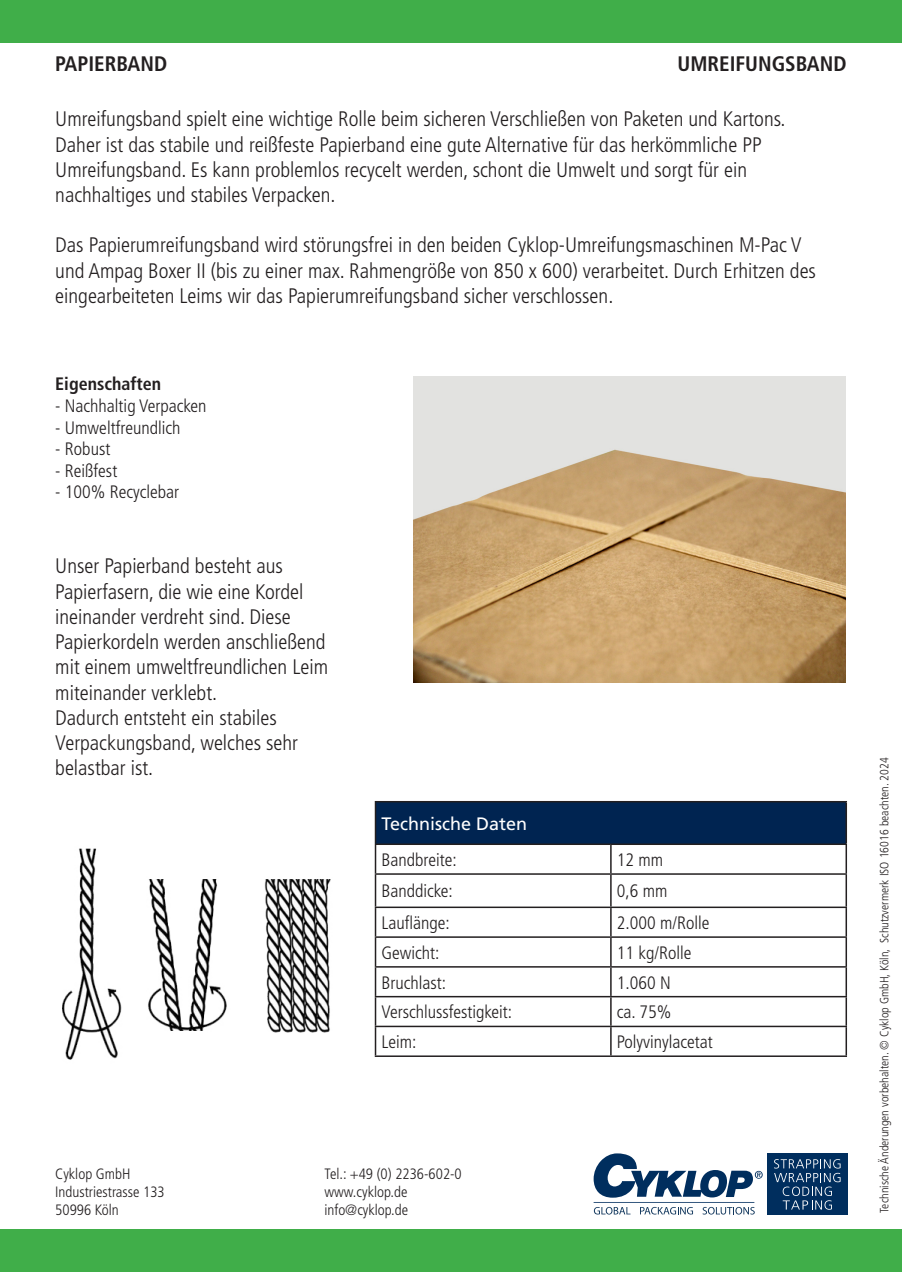
<style>
.page{position:relative;width:902px;height:1272px;background:#fff}
.page>*{position:absolute;margin:0;border:0;box-sizing:border-box;transform-origin:0 0}
.t1{font:300 condensed 21px/25.2px "Frutiger LT Std";color:#231f20}
.t2{font:700 condensed 21px "Frutiger LT Std";color:#231f20}
.t3{font:300 condensed 18px "Frutiger LT Std";color:#231f20}
.t4{font:18px "Frutiger LT Std";color:#fff}
.t5{font:700 condensed 18px "Frutiger LT Std";color:#231f20}
.t6{font:300 condensed 15px "Frutiger LT Std";color:#231f20}
.Copy_Image{font:300 condensed 12px "Frutiger LT Std";color:#231f20}
</style>
<div class="page">
<div style="left:0;top:1229px;width:901px;height:42px;background:#40ae49"></div>
<div style="left:0;top:0;width:901px;height:43px;background:#40ae49"></div>
<div style="left:767px;top:1153px;width:80px;height:61px;background:#002e5e"></div>
<svg style="left:774px;top:1159px;width:66px;height:50px"></svg>
<svg style="left:593px;top:1153px;width:169px;height:61px"></svg>
<div style="left:375px;top:801px;width:471px;height:43px;background:#002451"></div>
<hr style="left:375px;top:801px;width:236px;height:1px;background:#231f20">
<hr style="left:375px;top:802px;width:1px;height:41px;background:#231f20">
<hr style="left:611px;top:801px;width:235px;height:1px;background:#231f20">
<hr style="left:845px;top:802px;width:1px;height:41px;background:#231f20">
<hr style="left:375px;top:843px;width:236px;height:2px;background:#231f20">
<svg style="left:375px;top:845px;width:1px;height:28px"></svg>
<hr style="left:611px;top:843px;width:235px;height:2px;background:#231f20">
<svg style="left:610px;top:845px;width:1px;height:28px"></svg>
<svg style="left:845px;top:845px;width:1px;height:28px"></svg>
<hr style="left:375px;top:873px;width:236px;height:1px;background:#231f20">
<hr style="left:375px;top:874px;width:1px;height:32px;background:#231f20">
<hr style="left:611px;top:873px;width:235px;height:1px;background:#231f20">
<hr style="left:610px;top:874px;width:1px;height:32px;background:#231f20">
<hr style="left:845px;top:874px;width:1px;height:32px;background:#231f20">
<hr style="left:375px;top:906px;width:236px;height:2px;background:#231f20">
<hr style="left:611px;top:906px;width:235px;height:2px;background:#231f20">
<hr style="left:375px;top:936px;width:236px;height:1px;background:#231f20">
<hr style="left:611px;top:936px;width:235px;height:1px;background:#231f20">
<hr style="left:375px;top:966px;width:236px;height:1px;background:#231f20">
<hr style="left:611px;top:966px;width:235px;height:1px;background:#231f20">
<hr style="left:375px;top:995px;width:236px;height:2px;background:#231f20">
<hr style="left:611px;top:995px;width:235px;height:2px;background:#231f20">
<hr style="left:375px;top:1025px;width:236px;height:2px;background:#231f20">
<svg style="left:375px;top:908px;width:1px;height:147px"></svg>
<hr style="left:611px;top:1025px;width:235px;height:2px;background:#231f20">
<svg style="left:610px;top:908px;width:1px;height:147px"></svg>
<svg style="left:845px;top:908px;width:1px;height:147px"></svg>
<hr style="left:375px;top:1055px;width:236px;height:1px;background:#231f20">
<hr style="left:611px;top:1055px;width:235px;height:1px;background:#231f20">
<img style="left:62px;top:848px;width:269px;height:212px">
<img style="left:413px;top:377px;width:432px;height:305px">
<p class="t2" style="left:55px;top:51px;width:113px">PAPIERBAND</p>
<p class="t2" style="left:677px;top:51px;width:171px">UMREIFUNGSBAND</p>
<p class="t1" style="left:55px;top:107px;width:731px">Umreifungsband spielt eine wichtige Rolle beim sicheren Verschließen von Paketen und Kartons.<br>Daher ist das stabile und reißfeste Papierband eine gute Alternative für das herkömmliche PP Umreifungsband. Es kann problemlos recycelt werden, schont die Umwelt und sorgt für ein nachhaltiges und stabiles Verpacken.</p>
<p class="t1" style="left:55px;top:233px;width:762px">Das Papierumreifungsband wird störungsfrei in den beiden Cyklop-Umreifungsmaschinen M-Pac V und Ampag Boxer II (bis zu einer max. Rahmengröße von 850 x 600) verarbeitet. Durch Erhitzen des eingearbeiteten Leims wir das Papierumreifungsband sicher verschlossen.</p>
<p class="t5" style="left:55px;top:373px;width:107px">Eigenschaften</p>
<p class="t3" style="left:55px;top:395px;width:152px">- Nachhaltig Verpacken</p>
<p class="t3" style="left:55px;top:417px;width:127px">- Umweltfreundlich</p>
<p class="t3" style="left:55px;top:438px;width:57px">- Robust</p>
<p class="t3" style="left:55px;top:460px;width:63px">- Reißfest</p>
<p class="t3" style="left:55px;top:482px;width:125px">- 100% Recyclebar</p>
<p class="t1" style="left:55px;top:554px;width:274px">Unser Papierband besteht aus<br>Papierfasern, die wie eine Kordel ineinander verdreht sind. Diese<br>Papierkordeln werden anschließend mit einem umweltfreundlichen Leim miteinander verklebt.<br>Dadurch entsteht ein stabiles<br>Verpackungsband, welches sehr belastbar ist.</p>
<p class="t4" style="left:381px;top:812px;width:147px">Technische Daten</p>
<p class="t3" style="left:381px;top:849px;width:77px">Bandbreite:</p>
<p class="t3" style="left:617px;top:849px;width:48px">12 mm</p>
<p class="t3" style="left:381px;top:881px;width:73px">Banddicke:</p>
<p class="t3" style="left:617px;top:881px;width:52px">0,6 mm</p>
<p class="t3" style="left:381px;top:912px;width:70px">Lauflänge:</p>
<p class="t3" style="left:617px;top:912px;width:94px">2.000 m/Rolle</p>
<p class="t3" style="left:381px;top:942px;width:59px">Gewicht:</p>
<p class="t3" style="left:617px;top:942px;width:76px">11 kg/Rolle</p>
<p class="t3" style="left:381px;top:972px;width:66px">Bruchlast:</p>
<p class="t3" style="left:617px;top:972px;width:55px">1.060 N</p>
<p class="t3" style="left:381px;top:1001px;width:132px">Verschlussfestigkeit:</p>
<p class="t3" style="left:617px;top:1001px;width:56px">ca. 75%</p>
<p class="t3" style="left:381px;top:1031px;width:37px">Leim:</p>
<p class="t3" style="left:617px;top:1031px;width:98px">Polyvinylacetat</p>
<p class="t6" style="left:55px;top:1165px;width:77px">Cyklop GmbH</p>
<p class="t6" style="left:55px;top:1183px;width:111px">Industriestrasse 133</p>
<p class="t6" style="left:55px;top:1201px;width:65px">50996 Köln</p>
<p class="t6" style="left:324px;top:1165px;width:139px">Tel.: +49 (0) 2236-602-0</p>
<p class="t6" style="left:324px;top:1183px;width:84px">www.cyklop.de</p>
<p class="t6" style="left:324px;top:1201px;width:85px">info@cyklop.de</p>
<p class="Copy_Image" style="left:877px;top:1212px;width:457px;rotate:-90deg">Technische Änderungen vorbehalten. © Cyklop GmbH, Köln, Schutzvermerk ISO 16016 beachten. 2024</p>
</div>
